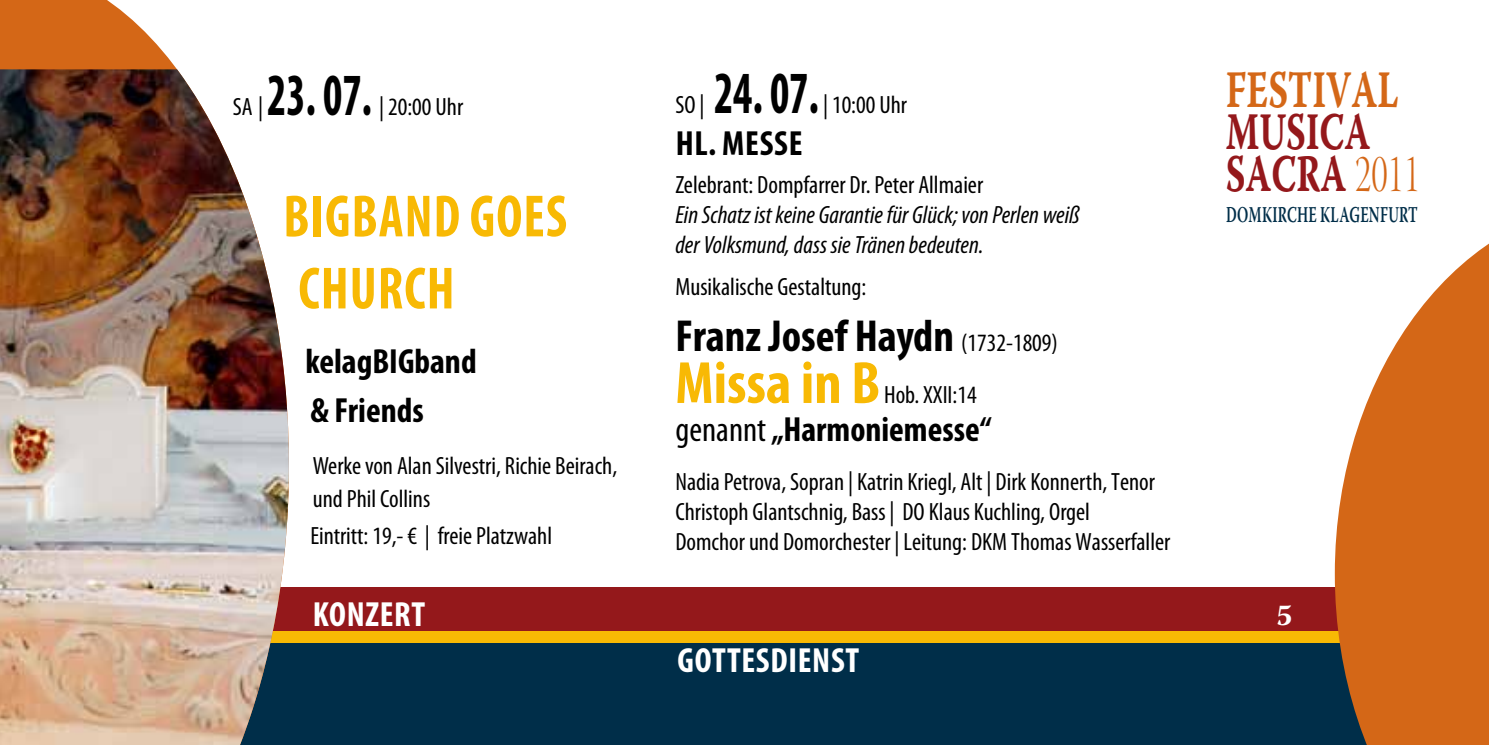
<style>
.page{position:relative;width:1489px;height:745px;background:#fff}
.page>*{position:absolute;margin:0;border:0;box-sizing:border-box;transform-origin:0 0}
.t1{font:700 condensed 60px/72px "Myriad Pro";letter-spacing:.02em;color:#f8b904;scale:.9 1}
.t2{font:700 condensed 60px "Myriad Pro";color:#000;scale:.75 1}
.t3{font:700 condensed 60px "Myriad Pro";letter-spacing:.02em;color:#f8b904}
.t4{font:52.5px/42px "Warnock Pro Bold Capt";color:#94181b;scale:.67 1}
.t5{font:52.5px "Warnock Pro Bold Capt";color:#d46717;scale:.67 1}
.t6{font:700 condensed 45px "Myriad Pro";letter-spacing:-.005em;color:#000}
.t7{font:700 condensed 35px/49px "Myriad Pro";color:#000}
.t8{font:700 condensed 35px "Myriad Pro";letter-spacing:.02em;color:#fff}
.t9{font:700 30px "Warnock Pro";color:#fff}
.t10{font:condensed 25px/30px "Myriad Pro";color:#000}
.t11{font:italic condensed 25px/30px "Myriad Pro";color:#000}
.t12{font:600 22.5px "Warnock Pro";letter-spacing:.015em;color:#002e49;scale:.63 1}
.s1{font-weight:400;font-size:25px}
.s2{font-weight:400}
.s3{font-family:"Warnock Pro Light Disp";color:#d46717}
</style>
<div class="page">
<div style="left:0;top:587px;width:1488px;height:157px;background:#94181b"></div>
<div style="left:0;top:636px;width:1488px;height:108px;background:#002e49"></div>
<div style="left:0;top:631px;width:1488px;height:11px;background:#f8b904"></div>
<svg style="left:1334px;top:244px;width:154px;height:500px;fill:#d46717"></svg>
<svg style="left:0;top:0;width:177px;height:69px;fill:#d46717"></svg>
<img style="left:0;top:69px;width:289px;height:675px">
<h1 class="t2" style="left:267px;top:58px;width:141px">23. 07.</h1>
<p class="t10" style="left:233px;top:91px;width:32px">SA |</p>
<p class="t10" style="left:379px;top:91px;width:85px">| 20:00 Uhr</p>
<h1 class="t1" style="left:283px;top:179px;width:263px">BIGBAND GOES<br>CHURCH</h1>
<h3 class="t7" style="left:305px;top:336px;width:173px">kelagBIGband &amp; Friends</h3>
<p class="t10" style="left:313px;top:449px;width:306px;line-height:32.5px">Werke von Alan Silvestri, Richie Beirach, und Phil Collins</p>
<p class="t10" style="left:310px;top:520px;width:243px">Eintritt: 19,- € | freie Platzwahl</p>
<p class="t10" style="left:675px;top:90px;width:31px">SO |</p>
<h1 class="t2" style="left:714px;top:56px;width:141px">24. 07.</h1>
<p class="t10" style="left:823px;top:90px;width:85px">| 10:00 Uhr</p>
<h3 class="t7" style="left:675px;top:118px;width:128px">Hl. Messe</h3>
<p class="t10" style="left:675px;top:169px;width:309px">Zelebrant: Dompfarrer Dr. Peter Allmaier</p>
<p class="t11" style="left:675px;top:199px;width:406px">Ein Schatz ist keine Garantie für Glück; von Perlen weiß der Volksmund, dass sie Tränen bedeuten.</p>
<p class="t10" style="left:675px;top:271px;width:192px">Musikalische Gestaltung:</p>
<h3 class="t6" style="left:675px;top:307px;width:384px">Franz Josef Haydn <span class="s1">(1732-1809)</span></h3>
<h1 class="t3" style="left:675px;top:345px;width:206px">Missa in B</h1>
<p class="t10" style="left:884px;top:379px;width:94px">Hob. XXII:14</p>
<h3 class="t7" style="left:675px;top:403px;width:318px"><span class="s2">genannt</span> „Harmoniemesse“</h3>
<p class="t10" style="left:675px;top:466px;width:496px">Nadia Petrova, Sopran | Katrin Kriegl, Alt | Dirk Konnerth, Tenor<br>Christoph Glantschnig, Bass | DO Klaus Kuchling, Orgel<br>Domchor und Domorchester | Leitung: DKM Thomas Wasserfaller</p>
<h2 class="t5" style="left:1225px;top:58px;width:259px">FESTIVAL</h2>
<h2 class="t4" style="left:1225px;top:110px;width:291px">MUSICA<br>SACRA <span class="s3">2011</span></h2>
<p class="t12" style="left:1225px;top:201px;width:306px">DOMKIRCHE KLAGENFURT</p>
<h3 class="t8" style="left:313px;top:592px;width:114px">Konzert</h3>
<p class="t9" style="left:1276px;top:597px;width:18px">5</p>
<h3 class="t8" style="left:677px;top:638px;width:183px">Gottesdienst</h3>
</div>
